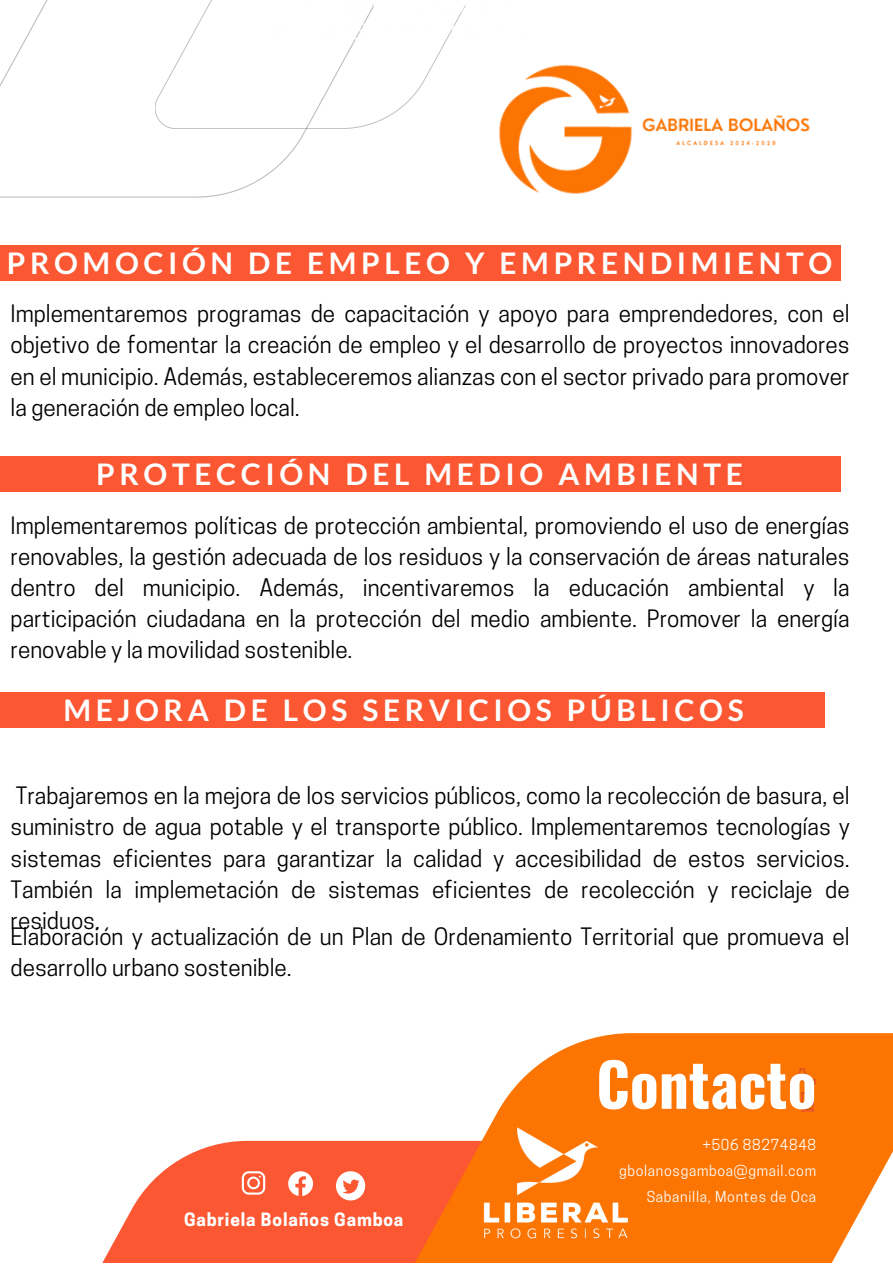
<style>
.page{position:relative;width:893px;height:1264px;background:#fff}
.page>*{position:absolute;margin:0;border:0;box-sizing:border-box;transform-origin:0 0}
.t1{font:700 59.7px "Oswald";color:#fff}
.t2{font:700 29.85px "Lato";letter-spacing:.155em;color:#fff}
.t3{font:22.5px/31px "Cooper Hewitt";color:#000;text-align:justify}
.t4{font:700 17.25px "Cooper Hewitt";letter-spacing:.05em;color:#fff}
.t5{font:14.25px "Cooper Hewitt";letter-spacing:.05em;color:#fff}
</style>
<div class="page">
<svg style="left:0;top:0;width:307px;height:197px"></svg>
<svg style="left:155px;top:0;width:273px;height:129px"></svg>
<div style="left:0;top:245px;width:840px;height:36px;background:#fb5732"></div>
<div style="left:0;top:457px;width:840px;height:35px;background:#fb5732"></div>
<div style="left:0;top:692px;width:824px;height:36px;background:#fb5732"></div>
<svg style="left:103px;top:1140px;width:191px;height:122px;fill:#fb5732"></svg>
<svg style="left:294px;top:1033px;width:598px;height:229px;fill:#fc7401"></svg>
<img style="left:798px;top:1067px;width:18px;height:18px">
<img style="left:798px;top:1091px;width:18px;height:21px">
<svg style="left:242px;top:1171px;width:23px;height:23px"></svg>
<svg style="left:288px;top:1171px;width:25px;height:24px"></svg>
<svg style="left:336px;top:1171px;width:29px;height:29px"></svg>
<img style="left:499px;top:64px;width:342px;height:217px">
<img style="left:236px;top:0;width:328px;height:75px">
<img style="left:464px;top:1109px;width:183px;height:148px">
<p class="t2" style="left:7px;top:244px;width:827px">PROMOCIÓN DE EMPLEO Y EMPRENDIMIENTO</p>
<p class="t3" style="left:11px;top:301px;width:840px">Implementaremos programas de capacitación y apoyo para emprendedores, con el objetivo de fomentar la creación de empleo y el desarrollo de proyectos innovadores en el municipio. Además, estableceremos alianzas con el sector privado para promover la generación de empleo local.</p>
<p class="t2" style="left:96px;top:455px;width:648px">PROTECCIÓN DEL MEDIO AMBIENTE</p>
<p class="t3" style="left:11px;top:512px;width:840px">Implementaremos políticas de protección ambiental, promoviendo el uso de energías renovables, la gestión adecuada de los residuos y la conservación de áreas naturales dentro del municipio. Además, incentivaremos la educación ambiental y la participación ciudadana en la protección del medio ambiente. Promover la energía renovable y la movilidad sostenible.</p>
<p class="t2" style="left:63px;top:691px;width:681px">MEJORA DE LOS SERVICIOS PÚBLICOS</p>
<p class="t3" style="left:11px;top:783px;width:840px">Trabajaremos en la mejora de los servicios públicos, como la recolección de basura, el suministro de agua potable y el transporte público. Implementaremos tecnologías y sistemas eficientes para garantizar la calidad y accesibilidad de estos servicios.<br>También la implemetación de sistemas eficientes de recolección y reciclaje de residuos.</p>
<p class="t3" style="left:11px;top:923px;width:840px">Elaboración y actualización de un Plan de Ordenamiento Territorial que promueva el desarrollo urbano sostenible.</p>
<p class="t1" style="left:596px;top:1037px;width:222px">Contacto</p>
<p class="t4" style="left:184px;top:1213px;width:221px">Gabriela Bolaños Gamboa</p>
<p class="t5" style="left:702px;top:1139px;width:115px">+506 88274848</p>
<p class="t5" style="left:619px;top:1165px;width:199px">gbolanosgamboa@gmail.com</p>
<p class="t5" style="left:646px;top:1191px;width:171px">Sabanilla, Montes de Oca</p>
</div>
